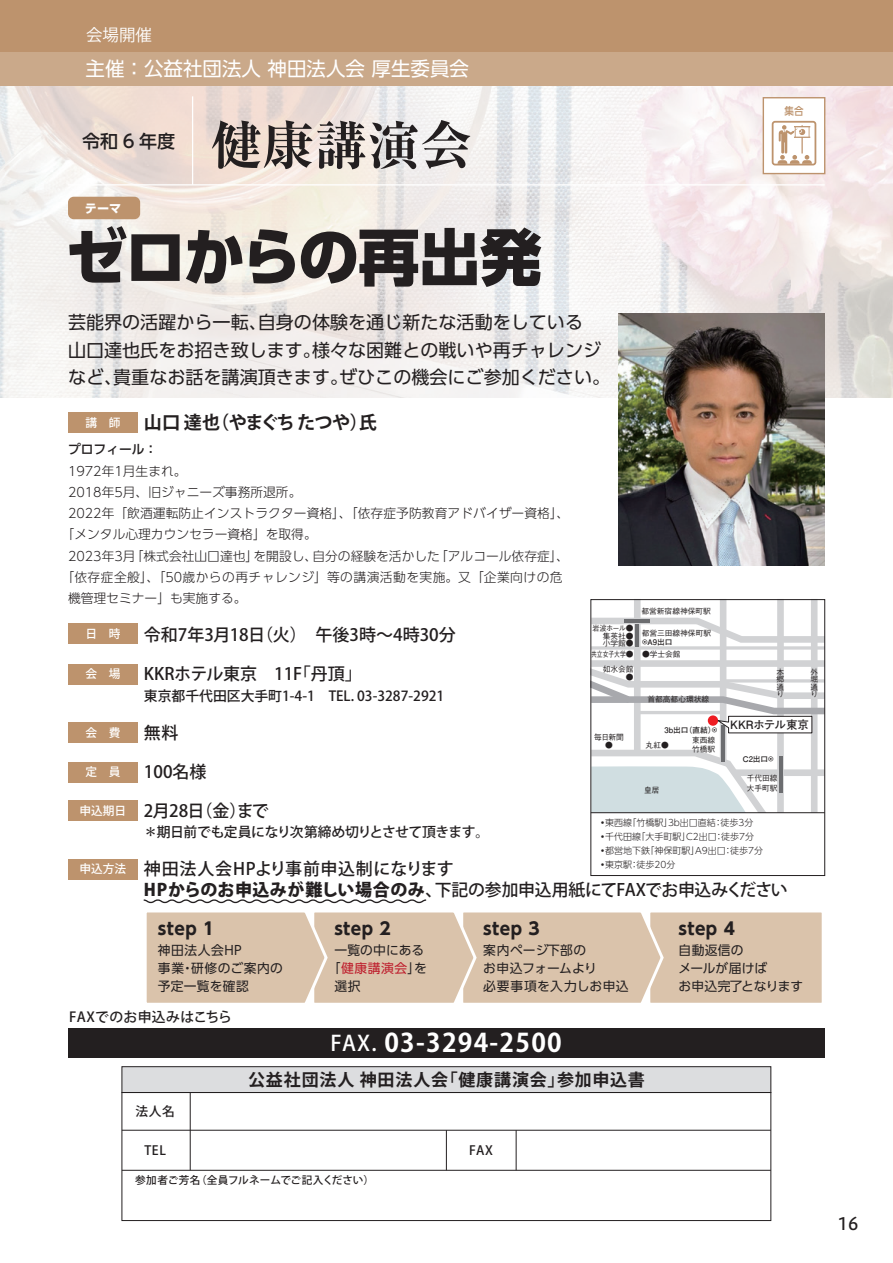
<style>
.page{position:relative;width:893px;height:1263px;background:#fff}
.page>*{position:absolute;margin:0;border:0;box-sizing:border-box;transform-origin:0 0}
.t1{font:800 61.65px "UD Shin Go Pro";letter-spacing:-.04em;color:#231f20}
.t2{font:700 expanded 52.5px "Ryumin Pr 6 N";color:#231f20}
.t3{font:700 25.5px "Koz Go Pr 6 N";letter-spacing:.05em;color:#fff}
.t4{font:19.5px "UD Shin Go Pro";color:#fff}
.t5{font:18px/27.6px "UD Shin Go Pro";color:#231f20}
.t6{font:700 18px "Koz Go Pr 6 N";letter-spacing:-.04em;color:#231f20}
.t7{font:500 18px "UD Shin Go Pro";color:#231f20}
.t8{font:500 16.95px/21px "Koz Go Pr 6 N";color:#231f20}
.t9{font:700 16.95px "Koz Go Pr 6 N";letter-spacing:.05em;color:#231f20}
.t10{font:700 16.95px "UD Shin Go Pro";letter-spacing:.025em;color:#231f20}
.t11{font:16.95px "Hiragino UD Sans Std W5";color:#231f20}
.t12{font:16.5px "Koz Go Pr 6 N";color:#fff}
.t13{font:500 13.8px "Koz Go Pr 6 N";color:#231f20}
.t14{font:500 13.8px "Koz Go Pr 6 N";letter-spacing:-.03em;color:#231f20}
.t15{font:500 13.8px "Koz Go Pr 6 N";letter-spacing:.025em;color:#231f20}
.t16{font:300 12.75px "UD Shin Go Pro";color:#231f20}
.t17{font:12.75px/18.1px "UD Shin Go Pro";letter-spacing:.02em;color:#231f20}
.t18{font:300 12.75px "UD Shin Go Pro";letter-spacing:.035em;color:#231f20}
.t19{font:12.75px/18.1px "UD Shin Go Pro";letter-spacing:.04em;color:#231f20}
.t20{font:500 12.75px "Koz Go Pr 6 N";letter-spacing:.05em;color:#231f20}
.t21{font:12.75px "UD Shin Go Pro";letter-spacing:.05em;color:#be1d2c}
.t22{font:500 12.75px "UD Shin Go Pro";color:#231f20}
.t23{font:700 12.15px "UD Shin Go Pro";color:#fff}
.t24{font:500 11.7px "Koz Go Pr 6 N";color:#fff}
.t25{font:700 11.55px "Futo Go B101 Pr 6";letter-spacing:-.01em;color:#231f20}
.t26{font:500 10.65px "Koz Go Pr 6 N";color:#231f20}
.t27{font:500 10.65px "UD Shin Go Pro";color:#bd936d;scale:.9 1}
.t28{font:300 9px/13.8px "UD Shin Go Pro";color:#231f20}
.t29{font:500 7.65px/7.5px "Gothic BBB Pr 6 N";color:#231f20}
.t30{font:700 7.65px "Futo Go B101 Pr 6";letter-spacing:-.005em;color:#231f20}
.t31{font:500 7.65px/7.4px "Gothic BBB Pr 6 N";color:#231f20;text-align:justify;scale:.93 1}
.t32{font:500 7.65px/15px "Gothic BBB Pr 6 N";color:#231f20;text-align:right;scale:.75 1}
.s1{font-size:5.55px}
.s2{font-weight:800}
.s3{color:#231f20}
.s4{font-weight:500;font-size:21.3px}
</style>
<div class="page">
<img style="left:0;top:85px;width:893px;height:312px">
<div style="left:0;top:51px;width:893px;height:34px;background:#caa98a"></div>
<div style="left:0;top:0;width:893px;height:51px;background:#bd936d"></div>
<div style="left:649px;top:911px;width:174px;height:93px;background:#dac3ab"></div>
<div style="left:647px;top:909px;width:178px;height:97px;border:3px solid #fff"></div>
<div style="left:68px;top:624px;width:70px;height:20px;background:#bd936d"></div>
<div style="left:68px;top:664px;width:70px;height:20px;background:#bd936d"></div>
<div style="left:68px;top:412px;width:70px;height:21px;background:#bd936d"></div>
<div style="left:68px;top:723px;width:70px;height:20px;background:#bd936d"></div>
<div style="left:68px;top:762px;width:70px;height:20px;background:#bd936d"></div>
<div style="left:68px;top:801px;width:70px;height:20px;background:#bd936d"></div>
<svg style="left:143px;top:899px;width:522px;height:107px"></svg>
<div style="left:68px;top:859px;width:70px;height:20px;background:#bd936d"></div>
<div style="left:68px;top:1028px;width:757px;height:29px;background:#231f20"></div>
<div style="left:122px;top:1067px;width:649px;height:25px;background:#dcdddf"></div>
<div style="left:122px;top:1066px;width:649px;height:27px;border:1px solid #231f20"></div>
<div style="left:122px;top:1092px;width:649px;height:129px;border:1px solid #231f20"></div>
<hr style="left:190px;top:1092px;width:1px;height:78px;background:#231f20">
<hr style="left:516px;top:1130px;width:1px;height:40px;background:#231f20">
<hr style="left:446px;top:1130px;width:1px;height:40px;background:#231f20">
<hr style="left:122px;top:1170px;width:649px;height:1px;background:#231f20">
<hr style="left:122px;top:1130px;width:649px;height:1px;background:#231f20">
<img style="left:618px;top:313px;width:207px;height:253px">
<hr style="left:192px;top:96px;width:1px;height:89px;background:#fff">
<hr style="left:68px;top:184px;width:757px;height:1px;background:#fff">
<div style="left:68px;top:197px;width:72px;height:22px;background:#bd936d;border-radius:6px"></div>
<div style="left:763px;top:98px;width:62px;height:76px;background:#fff"></div>
<div style="left:763px;top:97px;width:62px;height:77px;border:1px solid #bd936d"></div>
<div style="left:772px;top:121px;width:44px;height:44px;border:2px solid #bd936d;border-radius:2px"></div>
<svg style="left:777px;top:125px;width:35px;height:39px"></svg>
<div style="left:777px;top:599px;width:7px;height:214px;background:#d1d2d4"></div>
<div style="left:720px;top:599px;width:6px;height:162px;background:#d1d2d4"></div>
<div style="left:634px;top:599px;width:7px;height:154px;background:#d1d2d4"></div>
<div style="left:811px;top:599px;width:6px;height:214px;background:#d1d2d4"></div>
<svg style="left:592px;top:614px;width:231px;height:32px"></svg>
<svg style="left:592px;top:646px;width:231px;height:4px"></svg>
<svg style="left:592px;top:746px;width:174px;height:66px"></svg>
<div style="left:734px;top:769px;width:90px;height:7px;background:#d1d2d4"></div>
<hr style="left:624px;top:619px;width:26px;height:3px;background:#6c6d70">
<hr style="left:636px;top:624px;width:3px;height:23px;background:#6c6d70">
<hr style="left:779px;top:756px;width:3px;height:37px;background:#6c6d70">
<hr style="left:721px;top:725px;width:3px;height:36px;background:#6c6d70">
<svg style="left:592px;top:659px;width:231px;height:74px"></svg>
<div style="left:590px;top:599px;width:235px;height:277px;border:1px solid #231f20"></div>
<hr style="left:591px;top:812px;width:234px;height:1px;background:#231f20">
<p class="t12" style="left:86px;top:25px;width:68px">会場開催</p>
<h3 class="t4" style="left:86px;top:53px;width:385px">主催：公益社団法人 神田法人会 厚生委員会</h3>
<h3 class="t7" style="left:82px;top:127px;width:94px">令和 6 年度</h3>
<h2 class="t2" style="left:210px;top:104px;width:264px">健康講演会</h2>
<p class="t23" style="left:85px;top:198px;width:38px">テーマ</p>
<h1 class="t1" style="left:65px;top:207px;width:478px">ゼロからの再出発</h1>
<h3 class="t5" style="left:68px;top:308px;width:544px">芸能界の活躍から一転、自身の体験を通じ新たな活動をしている<br>山口達也氏をお招き致します。様々な困難との戦いや再チャレンジなど、貴重なお話を講演頂きます。ぜひこの機会にご参加ください。</h3>
<p class="t24" style="left:85px;top:416px;width:37px">講　師</p>
<h3 class="t6" style="left:144px;top:412px;width:234px">山口 達也（やまぐち たつや）氏</h3>
<p class="t22" style="left:68px;top:439px;width:91px">プロフィール：</p>
<p class="t16" style="left:68px;top:460px;width:120px">1972年1月生まれ。</p>
<p class="t16" style="left:68px;top:482px;width:235px">2018年5月、旧ジャニーズ事務所退所。</p>
<p class="t16" style="left:68px;top:503px;width:503px">2022年「飲酒運転防止インストラクター資格」、「依存症予防教育アドバイザー資格」、</p>
<p class="t16" style="left:62px;top:524px;width:257px">「メンタル心理カウンセラー資格」を取得。</p>
<p class="t16" style="left:68px;top:545px;width:502px">2023年3月「株式会社山口達也」を開設し、自分の経験を活かした「アルコール依存症」、</p>
<p class="t18" style="left:62px;top:567px;width:502px">「依存症全般」、「50歳からの再チャレンジ」等の講演活動を実施。又「企業向けの危</p>
<p class="t16" style="left:68px;top:588px;width:180px">機管理セミナー」も実施する。</p>
<p class="t24" style="left:85px;top:627px;width:37px">日　時</p>
<h3 class="t8" style="left:144px;top:624px;width:313px">令和7年3月18日（火）　午後3時～4時30分</h3>
<h3 class="t8" style="left:144px;top:664px;width:219px">KKRホテル東京　11F「丹頂」</h3>
<p class="t13" style="left:144px;top:688px;width:302px">東京都千代田区大手町1-4-1　TEL. 03-3287-2921</p>
<p class="t24" style="left:85px;top:667px;width:37px">会　場</p>
<p class="t31" style="left:603px;top:624px;width:35px;text-indent:-10px">岩波ホール●集英社●小学館●</p>
<p class="t32" style="left:591px;top:646px;width:58px">共立女子大学●如水会館</p>
<p class="t29" style="left:626px;top:673px;width:9px">●</p>
<p class="t29" style="left:641px;top:607px;width:71px">都営新宿線神保町駅</p>
<p class="t29" style="left:642px;top:628px;width:71px">都営三田線神保町駅</p>
<p class="t30" style="left:642px;top:636px;width:32px"><span class="s1">◉</span>A9出口</p>
<p class="t29" style="left:642px;top:650px;width:40px">●学士会館</p>
<p class="t29" style="left:647px;top:695px;width:63px">首都高都心環状線</p>
<p class="t27" style="left:784px;top:102px;width:23px">集合</p>
<p class="t29" style="left:777px;top:668px;width:9px;text-align:justify">本郷通り</p>
<p class="t29" style="left:810px;top:668px;width:9px;text-align:justify">外堀通り</p>
<p class="t25" style="left:730px;top:715px;width:80px">KKRホテル東京</p>
<p class="t24" style="left:85px;top:726px;width:37px">会　費</p>
<h3 class="t8" style="left:144px;top:723px;width:36px">無料</h3>
<p class="t24" style="left:85px;top:766px;width:37px">定　員</p>
<h3 class="t8" style="left:144px;top:761px;width:64px">100名様</h3>
<h3 class="t8" style="left:144px;top:800px;width:126px">2月28日（金）まで</h3>
<p class="t14" style="left:144px;top:824px;width:347px">＊期日前でも定員になり次第締め切りとさせて頂きます。</p>
<p class="t30" style="left:664px;top:724px;width:54px">3b出口（直結）<span class="s1">◉</span></p>
<p class="t29" style="left:594px;top:733px;width:31px;text-align:center">毎日新聞●</p>
<p class="t29" style="left:646px;top:740px;width:25px">丸紅●</p>
<p class="t29" style="left:692px;top:734px;width:25px;line-height:9.6px">東西線竹橋駅</p>
<p class="t30" style="left:743px;top:753px;width:32px">C2出口<span class="s1">◉</span></p>
<p class="t29" style="left:747px;top:773px;width:32px;line-height:9.6px">千代田線大手町駅</p>
<p class="t29" style="left:644px;top:786px;width:17px">皇居</p>
<p class="t24" style="left:80px;top:804px;width:48px">申込期日</p>
<p class="t28" style="left:598px;top:816px;width:166px">・東西線「竹橋駅」3b出口直結：徒歩3分・千代田線「大手町駅」C2出口：徒歩7分・都営地下鉄「神保町駅」A9出口：徒歩7分・東京駅：徒歩20分</p>
<h3 class="t8" style="left:144px;top:859px;width:645px">神田法人会HPより事前申込制になります<br><span class="s2">HPからのお申込みが難しい場合のみ</span>、下記の参加申込用紙にてFAXでお申込みください</h3>
<p class="t24" style="left:80px;top:862px;width:48px">申込方法</p>
<h3 class="t10" style="left:158px;top:914px;width:58px">STEP 1</h3>
<p class="t19" style="left:158px;top:941px;width:126px">神田法人会HP<br>事業・研修のご案内の予定一覧を確認</p>
<p class="t15" style="left:69px;top:1009px;width:164px">FAXでのお申込みはこちら</p>
<h3 class="t10" style="left:334px;top:914px;width:58px">STEP 2</h3>
<p class="t17" style="left:334px;top:941px;width:92px">一覧の中にある</p>
<p class="t21" style="left:328px;top:958px;width:101px"><span class="s3">「</span>健康講演会<span class="s3">」を</span></p>
<p class="t17" style="left:334px;top:977px;width:28px">選択</p>
<h3 class="t10" style="left:483px;top:914px;width:58px">STEP 3</h3>
<p class="t17" style="left:483px;top:941px;width:147px">案内ページ下部の<br>お申込フォームより<br>必要事項を入力しお申込</p>
<h3 class="t3" style="left:330px;top:1028px;width:233px"><span class="s4">FAX.</span> 03-3294-2500</h3>
<h3 class="t9" style="left:248px;top:1070px;width:398px">公益社団法人 神田法人会「健康講演会」参加申込書</h3>
<p class="t20" style="left:135px;top:1104px;width:41px">法人名</p>
<p class="t20" style="left:144px;top:1143px;width:23px">TEL</p>
<p class="t20" style="left:469px;top:1143px;width:25px">FAX</p>
<p class="t26" style="left:135px;top:1174px;width:241px">参加者ご芳名（全員フルネームでご記入ください）</p>
<h3 class="t10" style="left:678px;top:914px;width:58px">STEP 4</h3>
<p class="t17" style="left:678px;top:941px;width:126px">自動返信の<br>メールが届けば<br>お申込完了となります</p>
<h3 class="t11" style="left:838px;top:1211px;width:22px">16</h3>
</div>
